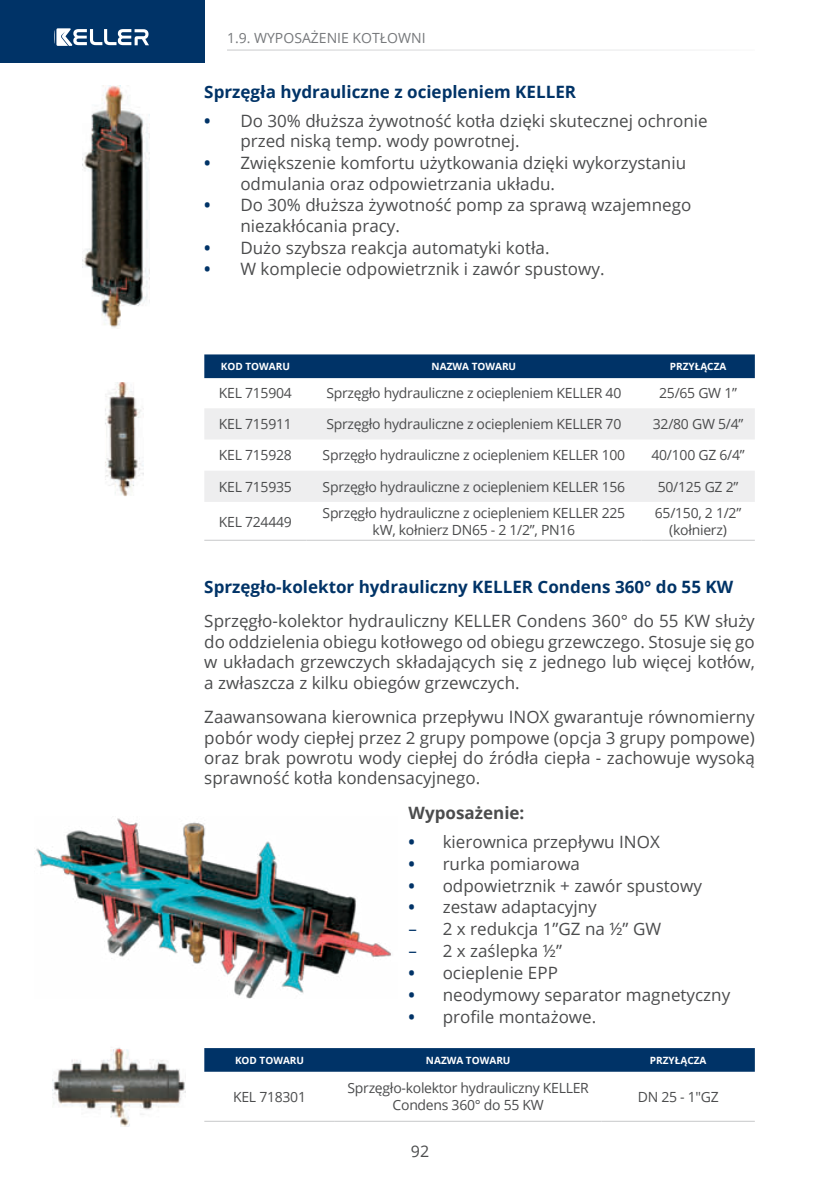
<style>
.page{position:relative;width:840px;height:1191px;background:#fff}
.page>*{position:absolute;margin:0;border:0;box-sizing:border-box;transform-origin:0 0}
.t1{font:17px/20.4px "Open Sans";color:#4b4c4d}
.t2{font:700 17px "Open Sans";color:#003367}
.t3{font:700 17px "Open Sans";color:#4b4c4d}
.t4{font:16px "Open Sans";color:#4b4c4d}
.t5{font:14px/16.8px "Open Sans";letter-spacing:-.02em;color:#4b4c4d;text-align:center}
.t6{font:14px "Open Sans";color:#76787b}
.t7{font:700 10px "Open Sans";color:#fff}
.s1{font-weight:700;color:#003367}
.s2{color:#003367}
</style>
<div class="page">
<hr style="left:227px;top:50px;width:527px;height:1px;background:#c7c8ca">
<img style="left:83px;top:85px;width:67px;height:244px">
<div style="left:204px;top:354px;width:550px;height:24px;background:#003367"></div>
<svg style="left:204px;top:408px;width:550px;height:94px;fill:#eeeeef"></svg>
<hr style="left:204px;top:540px;width:102px;height:1px;background:#c7c8ca">
<hr style="left:306px;top:540px;width:335px;height:1px;background:#c7c8ca">
<hr style="left:641px;top:540px;width:113px;height:1px;background:#c7c8ca">
<img style="left:105px;top:383px;width:39px;height:113px">
<div style="left:204px;top:1048px;width:550px;height:23px;background:#003367"></div>
<hr style="left:204px;top:1120px;width:130px;height:1px;background:#c7c8ca">
<hr style="left:334px;top:1120px;width:267px;height:1px;background:#c7c8ca">
<hr style="left:601px;top:1120px;width:153px;height:1px;background:#c7c8ca">
<img style="left:52px;top:1047px;width:133px;height:80px">
<img style="left:36px;top:818px;width:355px;height:180px">
<div style="left:0;top:0;width:204px;height:62px;background:#003367"></div>
<svg style="left:54px;top:28px;width:95px;height:18px"></svg>
<p class="t6" style="left:227px;top:28px;width:197px">1.9. WYPOSAŻE NIE KOTŁOWNI</p>
<p class="t2" style="left:204px;top:80px;width:373px">Sprzęgła hydrauliczne z ociepleniem KELLER</p>
<p class="t1" style="left:240px;top:110px;width:468px;text-indent:-36px"><span class="s1">•</span> Do 30% dłuższa żywotność kotła dzięki skutecznej ochronie przed niską temp. wody powrotnej.</p>
<p class="t1" style="left:240px;top:152px;width:447px;text-indent:-36px"><span class="s1">•</span> Zwiększenie komfortu użytkowania dzięki wykorzystaniu odmulania oraz odpowietrzania układu.</p>
<p class="t1" style="left:240px;top:195px;width:452px;text-indent:-36px"><span class="s1">•</span> Do 30% dłuższa żywotność pomp za sprawą wzajemnego niezakłócania pracy.</p>
<p class="t1" style="left:204px;top:237px;width:346px"><span class="s1">•</span> Dużo szybsza reakcja automatyki kotła.</p>
<p class="t1" style="left:204px;top:259px;width:401px"><span class="s1">•</span> W komplecie odpowietrznik i zawór spustowy.</p>
<p class="t7" style="left:221px;top:359px;width:71px">KOD TOWARU</p>
<p class="t7" style="left:431px;top:359px;width:86px">NAZWA TOWARU</p>
<p class="t7" style="left:669px;top:359px;width:58px">PRZYŁĄCZA</p>
<p class="t5" style="left:219px;top:384px;width:74px">KE L 715904</p>
<p class="t5" style="left:326px;top:384px;width:296px">Sprzęgło hydrauliczne z ociepleniem KELLER 40</p>
<p class="t5" style="left:658px;top:384px;width:79px">25/65 GW 1”</p>
<p class="t5" style="left:219px;top:415px;width:74px">KEL 715911</p>
<p class="t5" style="left:326px;top:415px;width:296px">Sprzęgło hydrauliczne z ociepleniem KELLER 70</p>
<p class="t5" style="left:652px;top:415px;width:92px">32/80 GW 5/4”</p>
<p class="t5" style="left:219px;top:446px;width:74px">KE L 715928</p>
<p class="t5" style="left:322px;top:446px;width:304px">Sprzęgło hydrauliczne z ociepleniem KELLER 100</p>
<p class="t5" style="left:651px;top:446px;width:95px">40/100 GZ 6/4”</p>
<p class="t5" style="left:219px;top:478px;width:74px">KE L 715935</p>
<p class="t5" style="left:322px;top:478px;width:304px">Sprzęgło hydrauliczne z ociepleniem KELLER 156</p>
<p class="t5" style="left:657px;top:478px;width:82px">50/125 GZ 2”</p>
<p class="t5" style="left:219px;top:513px;width:74px">KE L 724449</p>
<p class="t5" style="left:322px;top:504px;width:304px">Sprzęgło hydrauliczne z ociepleniem KELLER 225 kW, kołnierz DN65 - 2 1/2”, PN16</p>
<p class="t5" style="left:654px;top:504px;width:88px">65/150, 2 1/2” (kołnierz)</p>
<p class="t2" style="left:204px;top:574px;width:530px">Sprzęgło-kolektor hydrauliczny KELLER Condens 360° do 55 KW</p>
<p class="t1" style="left:204px;top:610px;width:551px;text-align:justify">Sprzęgło-kolektor hydrauliczny KE LLER Condens 360° do 55 KW służy do oddzielenia obiegu kotłowego od obiegu grzewczego. Stosuje się go w układach grzewczych składających się z jednego lub więcej kotłów, a zwłaszcza z kilku obiegów grzewczych.</p>
<p class="t1" style="left:204px;top:706px;width:551px;text-align:justify">Zaawansowana kierownica przepływu I NOX gwarantuje równomierny pobór wody ciepłej przez 2 grupy pompowe (opcja 3 grupy pompowe) oraz brak powrotu wody ciepłej do źródła ciepła - zachowuje wysoką sprawność kotła kondensacyjnego.</p>
<p class="t3" style="left:408px;top:801px;width:117px">Wyposażenie:</p>
<p class="t1" style="left:408px;top:831px;width:252px"><span class="s1">•</span> kierownica przepływu I NOX</p>
<p class="t1" style="left:408px;top:853px;width:173px"><span class="s1">•</span> rurka pomiarowa</p>
<p class="t1" style="left:408px;top:874px;width:294px"><span class="s1">•</span> odpowietrznik + zawór spustowy</p>
<p class="t1" style="left:408px;top:896px;width:189px"><span class="s1">•</span> zestaw adaptacyjny</p>
<p class="t1" style="left:408px;top:918px;width:254px"><span class="s2">–</span> 2 x redukcja 1”GZ na ½” GW</p>
<p class="t1" style="left:408px;top:940px;width:155px"><span class="s2">–</span> 2 x zaślepka ½”</p>
<p class="t1" style="left:408px;top:962px;width:130px"><span class="s1">•</span> ocieplenie EPP</p>
<p class="t1" style="left:408px;top:984px;width:323px"><span class="s1">•</span> neodymowy separator magnetyczny</p>
<p class="t1" style="left:408px;top:1005px;width:189px"><span class="s1">•</span> profile montażowe.</p>
<p class="t7" style="left:235px;top:1053px;width:71px">KOD TOWARU</p>
<p class="t7" style="left:425px;top:1053px;width:86px">NAZWA TOWARU</p>
<p class="t7" style="left:649px;top:1053px;width:58px">PRZYŁĄCZA</p>
<p class="t5" style="left:233px;top:1087px;width:74px">KEL 718301</p>
<p class="t5" style="left:392px;top:1079px;width:189px;text-align:left;text-indent:-45px">Sprzęgło-kolektor hydrauliczny KE LLER<br>Condens 360° do 55 KW</p>
<p class="t5" style="left:637px;top:1087px;width:82px">DN 25 - 1"GZ</p>
<p class="t4" style="left:410px;top:1140px;width:20px">92</p>
</div>
